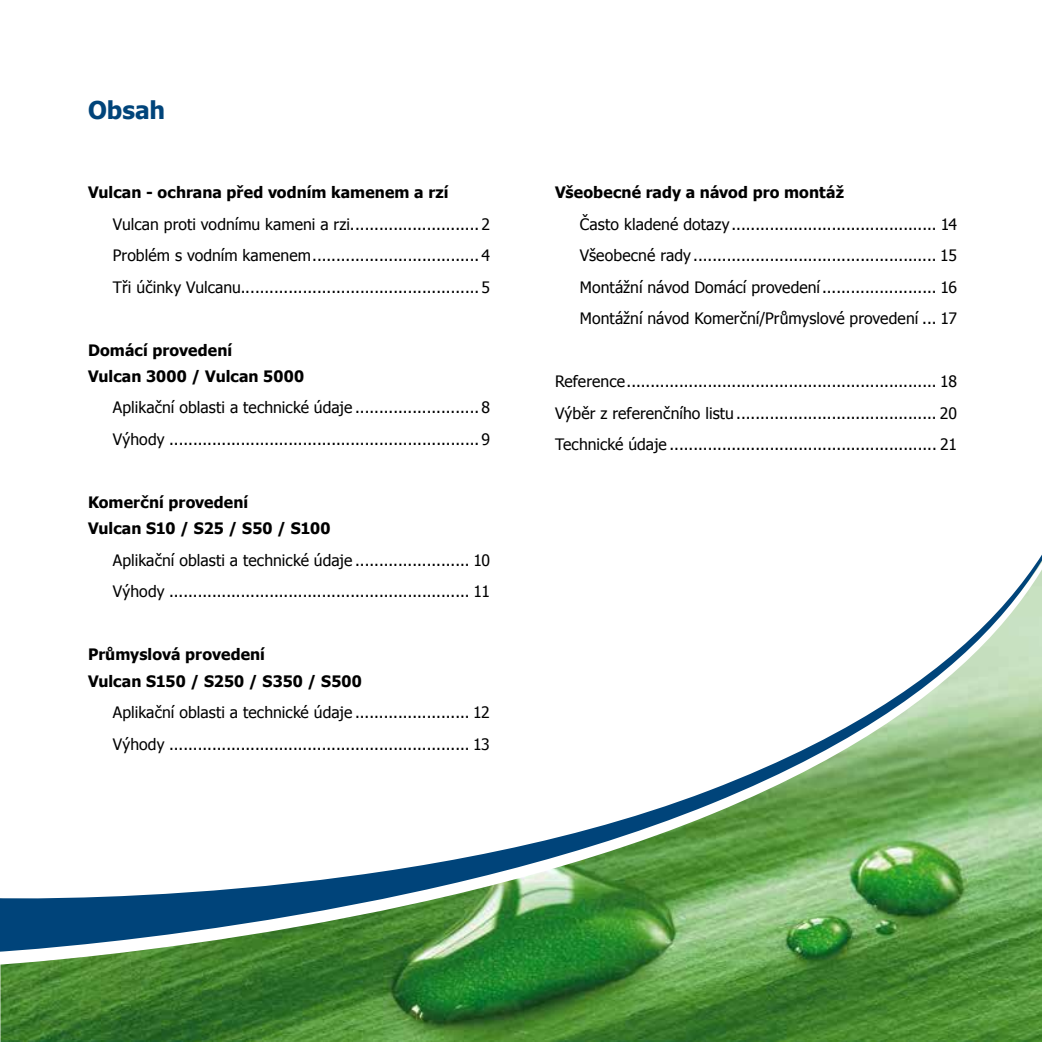
<style>
.page{position:relative;width:1042px;height:1042px;background:#fff}
.page>*{position:absolute;margin:0;border:0;box-sizing:border-box;transform-origin:0 0}
.t1{font:700 24.5px "Tahoma";color:#00447a}
.t2{font:15.75px/31.5px "Tahoma";letter-spacing:.005em;color:#000;text-align:justify}
.t3{font:700 15.75px/26.2px "Tahoma";letter-spacing:.005em;color:#000}
</style>
<div class="page">
<img style="left:1px;top:964px;width:1041px;height:78px">
<svg style="left:1px;top:951px;width:1041px;height:13px;background:#539347"></svg>
<svg style="left:1px;top:554px;width:1041px;height:397px"></svg>
<img style="left:0;top:689px;width:1px;height:353px">
<h1 class="t1" style="left:88px;top:93px;width:79px">Obsah</h1>
<p class="t3" style="left:88px;top:178px;width:362px">Vulcan - ochrana před vodním kamenem a rzí</p>
<p class="t2" style="left:113px;top:207px;width:379px">Vulcan proti vodnímu kameni a rzi...........................2<br>Problém s vodním kamenem...................................4<br>Tři účinky Vulcanu.................................................. 5</p>
<p class="t3" style="left:88px;top:336px;width:218px">Domácí provedení<br>Vulcan 3000 / Vulcan 5000</p>
<p class="t2" style="left:113px;top:391px;width:379px">Aplikační oblasti a technické údaje ..........................8<br>Výhody .................................................................9</p>
<p class="t3" style="left:88px;top:488px;width:244px">Komerční provedení<br>Vulcan S10 / S25 / S50 / S100</p>
<p class="t2" style="left:113px;top:543px;width:379px">Aplikační oblasti a technické údaje ........................ 10<br>Výhody ............................................................... 11</p>
<p class="t3" style="left:88px;top:640px;width:275px">Průmyslová provedení<br>Vulcan S150 / S250 / S350 / S500</p>
<p class="t2" style="left:113px;top:696px;width:379px">Aplikační oblasti a technické údaje ........................ 12<br>Výhody ............................................................... 13</p>
<p class="t3" style="left:555px;top:178px;width:290px">Všeobecné rady a návod pro montáž</p>
<p class="t2" style="left:580px;top:207px;width:379px">Často kladené dotazy........................................... 14<br>Všeobecné rady ................................................... 15<br>Montážní návod Domácí provedení........................ 16<br>Montážní návod Komerční/Průmyslové provedení ... 17</p>
<p class="t2" style="left:555px;top:365px;width:403px">Reference................................................................. 18<br>Výběr z referenčního listu.......................................... 20<br>Technické údaje ........................................................ 21</p>
</div>
